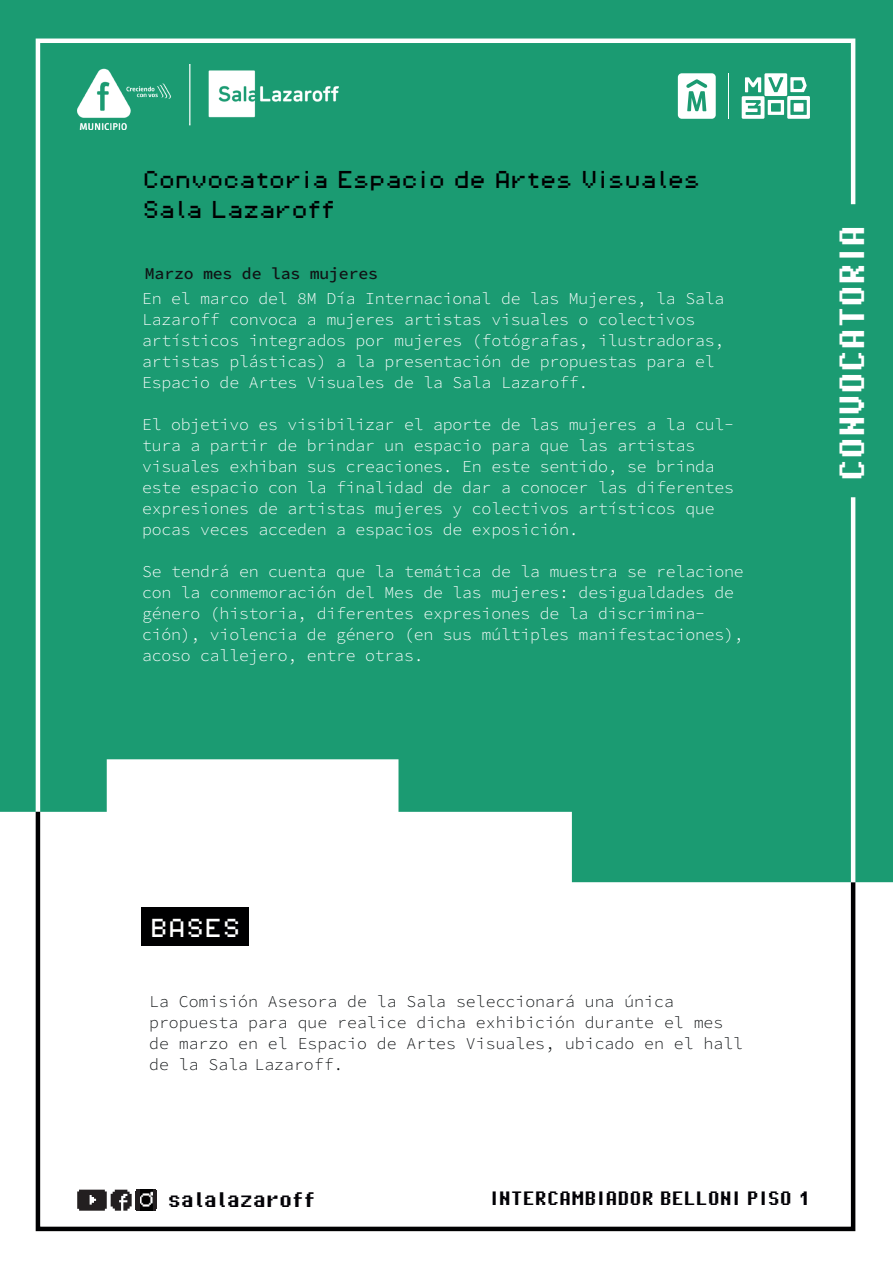
<style>
.page{position:relative;width:893px;height:1263px;background:#fff}
.page>*{position:absolute;margin:0;border:0;box-sizing:border-box;transform-origin:0 0}
.t1{font:700 43.5px "Pixel Operator";color:#fff}
.t2{font:700 26.25px "Pixel Operator";color:#020105}
.t3{font:700 24px "Pixel Operator";color:#020105}
.t4{font:20.85px "Pixel Operator 8";color:#fff}
.t5{font:19.5px/30px "Pixel Operator 8";letter-spacing:-.05em;color:#000001}
.t6{font:200 16.5px/21px "Source Code Roman";letter-spacing:-.01em;color:#fff}
.t7{font:200 16.5px/21px "Source Code Roman";color:#101315}
</style>
<div class="page">
<div style="left:0;top:0;width:893px;height:882px;background:#1b9b72"></div>
<div style="left:33px;top:36px;width:825px;height:771px;background:#1b9b72"></div>
<svg style="left:33px;top:807px;width:825px;height:425px"></svg>
<hr style="left:851px;top:497px;width:4px;height:385px;background:#fff">
<svg style="left:77px;top:1190px;width:55px;height:21px"></svg>
<img style="left:135px;top:1189px;width:22px;height:22px">
<hr style="left:135px;top:1191px;width:3px;height:18px;background:#231f20">
<hr style="left:137px;top:1189px;width:3px;height:22px;background:#231f20">
<hr style="left:154px;top:1190px;width:3px;height:19px;background:#231f20">
<hr style="left:153px;top:1189px;width:2px;height:22px;background:#231f20">
<svg style="left:742px;top:73px;width:68px;height:46px"></svg>
<hr style="left:728px;top:73px;width:1px;height:46px;background:#fff">
<svg style="left:678px;top:73px;width:38px;height:46px"></svg>
<img style="left:77px;top:64px;width:262px;height:66px">
<p class="t5" style="left:143px;top:165px;width:559px">Convocatoria Espacio de Artes Visuales<br>Sala Lazaroff</p>
<p class="t7" style="left:145px;top:263px;width:235px">Marzo mes de las mujeres</p>
<p class="t6" style="left:142px;top:288px;width:584px">En el marco del 8M Día Internacional de las Mujeres, la Sala Lazaroff convoca a mujeres artistas visuales o colectivos artísticos integrados por mujeres (fotógrafas, ilustradoras, artistas plásticas) a la presentación de propuestas para el Espacio de Artes Visuales de la Sala Lazaroff.</p>
<p class="t6" style="left:142px;top:414px;width:594px">El objetivo es visibilizar el aporte de las mujeres a la cul&shy;tura a partir de brindar un espacio para que las artistas visuales exhiban sus creaciones. En este sentido, se brinda este espacio con la finalidad de dar a conocer las diferentes expresiones de artistas mujeres y colectivos artísticos que pocas veces acceden a espacios de exposición.</p>
<p class="t6" style="left:142px;top:561px;width:603px">Se tendrá en cuenta que la temática de la muestra se relacione con la conmemoración del Mes de las mujeres: desigualdades de género (historia, diferentes expresiones de la discrimina&shy;ción), violencia de género (en sus múltiples manifestaciones), acoso callejero, entre otras.</p>
<h1 class="t1" style="left:829px;top:481px;width:257px;rotate:-90deg">CONVOCATORIA</h1>
<p class="t4" style="left:150px;top:918px;width:92px">BASES</p>
<p class="t7" style="left:149px;top:991px;width:596px">La Comisión Asesora de la Sala seleccionará una única propuesta para que realice dicha exhibición durante el mes de marzo en el Espacio de Artes Visuales, ubicado en el hall de la Sala Lazaroff.</p>
<h2 class="t2" style="left:168px;top:1185px;width:149px">salalazaroff</h2>
<h3 class="t3" style="left:490px;top:1186px;width:322px">INTERCAMBIADOR BELLONI PISO 1</h3>
</div>
